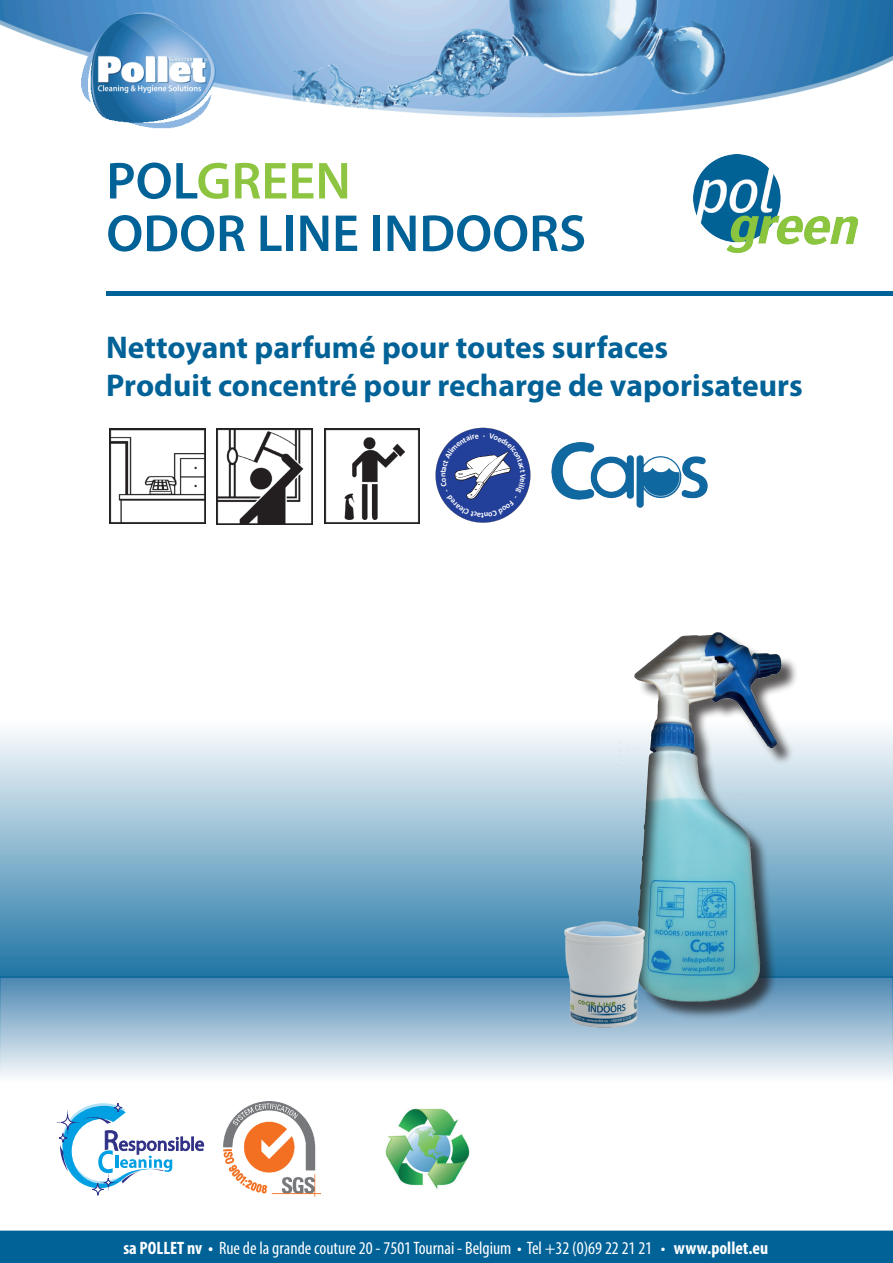
<style>
.page{position:relative;width:893px;height:1263px;background:#fff}
.page>*{position:absolute;margin:0;border:0;box-sizing:border-box;transform-origin:0 0}
.t1{font:600 52.5px/52.5px "Myriad Pro";color:#016298}
.t2{font:700 31.5px/37.8px "Myriad Pro";color:#016298}
.t3{font:condensed 18px "Myriad Pro";color:#fff}
.t4{font:700 8.1px "Calibri";color:#fff}
.s1{color:#8ec540}
.s2{font-weight:700}
</style>
<div class="page">
<img style="left:0;top:0;width:893px;height:129px">
<hr style="left:106px;top:291px;width:787px;height:4px;background:#016298">
<div style="left:0;top:1230px;width:893px;height:33px;background:#016298"></div>
<div style="left:92px;top:1183px;width:12px;height:12px;border:1px solid #303086;border-radius:50%"></div>
<svg style="left:55px;top:1103px;width:149px;height:89px"></svg>
<img style="left:223px;top:1102px;width:97px;height:94px">
<img style="left:109px;top:428px;width:96px;height:96px">
<img style="left:217px;top:428px;width:96px;height:96px">
<img style="left:693px;top:154px;width:164px;height:98px">
<div style="left:0;top:976px;width:893px;height:106px;background:linear-gradient(to bottom,#4985b1,#fbfcfd)"></div>
<div style="left:0;top:719px;width:893px;height:259px;background:linear-gradient(to bottom,#fffefe,#1f75a4);border:2px solid #016298"></div>
<div style="left:626px;top:635px;width:173px;height:387px;background:#231f20;opacity:.75"></div>
<div style="left:578px;top:631px;width:243px;height:374px;background:#231f20;opacity:.75"></div>
<img style="left:552px;top:443px;width:155px;height:65px">
<img style="left:325px;top:428px;width:94px;height:95px">
<img style="left:564px;top:922px;width:81px;height:105px">
<img style="left:385px;top:1108px;width:85px;height:81px">
<svg style="left:435px;top:428px;width:95px;height:95px"></svg>
<h1 class="t1" style="left:106px;top:153px;width:481px">POL<span class="s1">GREEN<br></span>ODOR LINE INDOORS</h1>
<h2 class="t2" style="left:106px;top:328px;width:698px">Nettoyant parfumé pour toutes surfaces<br>Produit concentré pour recharge de vaporisateurs</h2>
<p class="t4" style="left:438px;top:477px;width:6px;rotate:-90deg">n</p>
<p class="t3" style="left:123px;top:1237px;width:646px"><span class="s2">sa POLLET nv •</span> Rue de la grande couture 20 - 7501 Tournai - Belgium • Tel +32 (0)69 22 21 21 • <span class="s2">www.pollet.eu</span></p>
</div>
